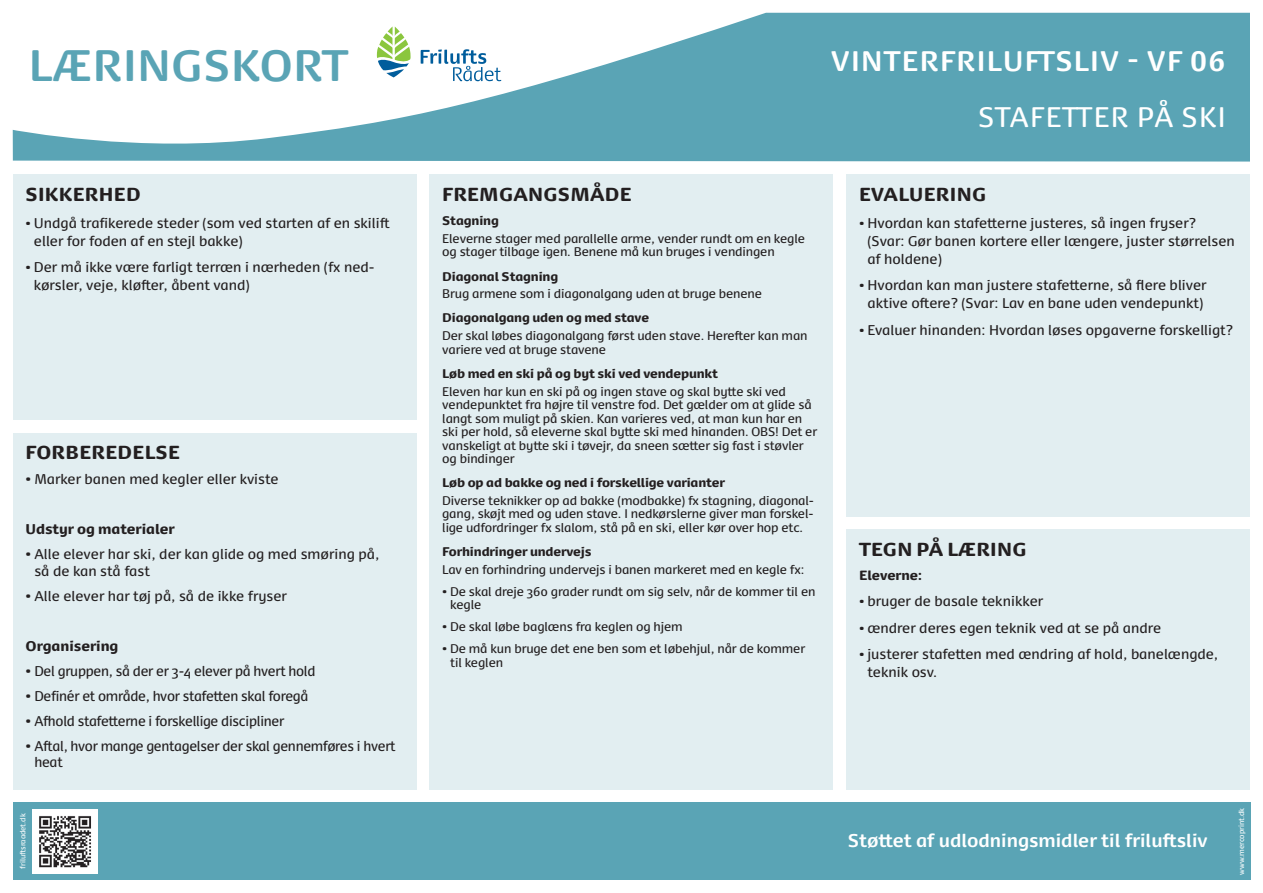
<style>
.page{position:relative;width:1263px;height:893px;background:#fff}
.page>*{position:absolute;margin:0;border:0;box-sizing:border-box;transform-origin:0 0}
.t1{font:700 42px "Dancer Pro";letter-spacing:.015em;color:#5aa4b5}
.t2{font:700 27px "Dancer Pro";letter-spacing:.045em;color:#fff}
.t3{font:27px "Dancer Pro";letter-spacing:.045em;color:#fff}
.t4{font:900 18px "Dancer Pro";letter-spacing:.015em;color:#231f20}
.t5{font:700 17.7px "Dancer Pro";color:#fff}
.t6{font:13.5px/18px "Dancer Pro";color:#231f20}
.t7{font:13.5px/16.5px "Dancer Pro";letter-spacing:-.02em;color:#231f20;scale:.96 1}
.t8{font:900 13.5px "Dancer Pro";color:#231f20}
.t9{font:900 12.75px "Dancer Pro";color:#231f20}
.t10{font:12px/13.5px "Dancer Pro";letter-spacing:-.01em;color:#231f20}
.t11{font:900 12px "Dancer Pro";letter-spacing:-.01em;color:#231f20}
.t12{font:7.2px "Dancer Pro";color:#fff}
.s1{font-weight:900;font-size:12.75px}
.s2{font-weight:900}
</style>
<div class="page">
<svg style="left:13px;top:13px;width:1237px;height:149px;fill:#5aa4b5"></svg>
<div style="left:13px;top:802px;width:1237px;height:78px;background:#5aa4b5"></div>
<div style="left:13px;top:433px;width:404px;height:356px;background:#e2eef1"></div>
<div style="left:13px;top:174px;width:404px;height:246px;background:#e2eef1"></div>
<div style="left:429px;top:174px;width:404px;height:615px;background:#e2eef1"></div>
<div style="left:846px;top:529px;width:404px;height:260px;background:#e2eef1"></div>
<div style="left:846px;top:174px;width:404px;height:343px;background:#e2eef1"></div>
<svg style="left:421px;top:49px;width:80px;height:32px"></svg>
<svg style="left:377px;top:26px;width:34px;height:51px"></svg>
<img style="left:33px;top:809px;width:64px;height:65px">
<h1 class="t1" style="left:29px;top:36px;width:321px">LÆRINGSKORT</h1>
<p class="t4" style="left:26px;top:181px;width:117px">SIKKERHED</p>
<p class="t6" style="left:34px;top:213px;width:357px;text-indent:-8px"><span class="s1">•</span> Undgå trafikerede steder (som ved starten af en skilift eller for foden af en stejl bakke)</p>
<p class="t6" style="left:34px;top:257px;width:342px;text-indent:-8px"><span class="s1">•</span> Der må ikke være farligt terræn i nærheden (fx ned&shy;kørsler, veje, kløfter, åbent vand)</p>
<p class="t4" style="left:26px;top:439px;width:156px">FORBEREDELSE</p>
<p class="t6" style="left:26px;top:470px;width:255px"><span class="s2">•</span> Marker banen med kegler eller kviste</p>
<p class="t8" style="left:26px;top:519px;width:151px">Udstyr og materialer</p>
<p class="t6" style="left:34px;top:545px;width:346px;line-height:16.5px;text-indent:-9px"><span class="s2">•</span> Alle elever har ski, der kan glide og med smøring på, så de kan stå fast</p>
<p class="t6" style="left:26px;top:586px;width:263px"><span class="s2">•</span> Alle elever har tøj på, så de ikke fryser</p>
<p class="t8" style="left:26px;top:636px;width:94px">Organisering</p>
<p class="t7" style="left:26px;top:662px;width:304px"><span class="s2">•</span> Del gruppen, så der er 3-4 elever på hvert hold</p>
<p class="t7" style="left:26px;top:687px;width:296px"><span class="s2">•</span> Definér et område, hvor stafetten skal foregå</p>
<p class="t7" style="left:26px;top:712px;width:271px"><span class="s2">•</span> Afhold stafetterne i forskellige discipliner</p>
<p class="t7" style="left:34px;top:737px;width:378px;text-indent:-9px"><span class="s2">•</span> Aftal, hvor mange gentagelser der skal gennemføres i hvert heat</p>
<p class="t2" style="left:831px;top:42px;width:396px">VINTERFRILUFTSLIV - VF 06</p>
<p class="t3" style="left:978px;top:99px;width:249px">STAFETTER PÅ SKI</p>
<p class="t4" style="left:442px;top:181px;width:191px">FREMGANGSMÅDE</p>
<p class="t11" style="left:442px;top:212px;width:58px">Stagning</p>
<p class="t10" style="left:442px;top:231px;width:364px">Eleverne stager med parallelle arme, vender rundt om en kegle og stager tilbage igen. Benene må kun bruges i vendingen</p>
<p class="t11" style="left:442px;top:267px;width:118px">Diagonal Stagning</p>
<p class="t10" style="left:442px;top:287px;width:321px">Brug armene som i diagonalgang uden at bruge benene</p>
<p class="t11" style="left:442px;top:309px;width:208px">Diagonalgang uden og med stave</p>
<p class="t10" style="left:442px;top:328px;width:367px">Der skal løbes diagonalgang først uden stave. Herefter kan man variere ved at bruge stavene</p>
<p class="t11" style="left:442px;top:364px;width:277px">Løb med en ski på og byt ski ved vendepunkt</p>
<p class="t10" style="left:442px;top:384px;width:376px">Eleven har kun en ski på og ingen stave og skal bytte ski ved vendepunktet fra højre til venstre fod. Det gælder om at glide så langt som muligt på skien. Kan varieres ved, at man kun har en ski per hold, så eleverne skal bytte ski med hinanden. OBS! Det er vanskeligt at bytte ski i tøvejr, da sneen sætter sig fast i støvler og bindinger</p>
<p class="t11" style="left:442px;top:474px;width:284px">Løb op ad bakke og ned i forskellige varianter</p>
<p class="t10" style="left:442px;top:493px;width:373px;text-align:justify">Diverse teknikker op ad bakke (modbakke) fx stagning, diagonal&shy;gang, skøjt med og uden stave. I nedkørslerne giver man forskel&shy;lige udfordringer fx slalom, stå på en ski, eller kør over hop etc.</p>
<p class="t11" style="left:442px;top:542px;width:151px">Forhindringer undervejs</p>
<p class="t10" style="left:442px;top:562px;width:363px">Lav en forhindring undervejs i banen markeret med en kegle fx:</p>
<p class="t10" style="left:450px;top:584px;width:367px;text-indent:-8px"><span class="s2">•</span> De skal dreje 360 grader rundt om sig selv, når de kommer til en kegle</p>
<p class="t10" style="left:442px;top:620px;width:242px"><span class="s2">•</span> De skal løbe baglæns fra keglen og hjem</p>
<p class="t10" style="left:450px;top:642px;width:356px;text-indent:-8px"><span class="s2">•</span> De må kun bruge det ene ben som et løbehjul, når de kommer til keglen</p>
<p class="t4" style="left:859px;top:181px;width:129px">EVALUERING</p>
<p class="t6" style="left:867px;top:213px;width:369px;text-indent:-8px"><span class="s1">•</span> Hvordan kan stafetterne justeres, så ingen fryser? (Svar: Gør banen kortere eller længere, juster størrelsen af holdene)</p>
<p class="t6" style="left:859px;top:275px;width:349px;text-align:center"><span class="s1">•</span> Hvordan kan man justere stafetterne, så flere bliver aktive oftere? (Svar: Lav en bane uden vendepunkt)</p>
<p class="t6" style="left:859px;top:320px;width:375px"><span class="s1">•</span> Evaluer hinanden: Hvordan løses opgaverne forskelligt?</p>
<p class="t4" style="left:859px;top:536px;width:169px">TEGN PÅ LÆRING</p>
<p class="t9" style="left:859px;top:565px;width:65px">Eleverne:</p>
<p class="t6" style="left:859px;top:591px;width:186px"><span class="s1">•</span> bruger de basale teknikker</p>
<p class="t6" style="left:859px;top:618px;width:304px"><span class="s1">•</span> ændrer deres egen teknik ved at se på andre</p>
<p class="t6" style="left:867px;top:644px;width:352px;text-indent:-8px"><span class="s1">•</span> justerer stafetten med ændring af hold, banelængde, teknik osv.</p>
<p class="t12" style="left:18px;top:869px;width:57px;rotate:-90deg">friluftsraadet.dk</p>
<p class="t12" style="left:1236px;top:875px;width:68px;rotate:-90deg">www.mercoprint.dk</p>
<h3 class="t5" style="left:848px;top:828px;width:361px">Støttet af udlodningsmidler til friluftsliv</h3>
</div>
